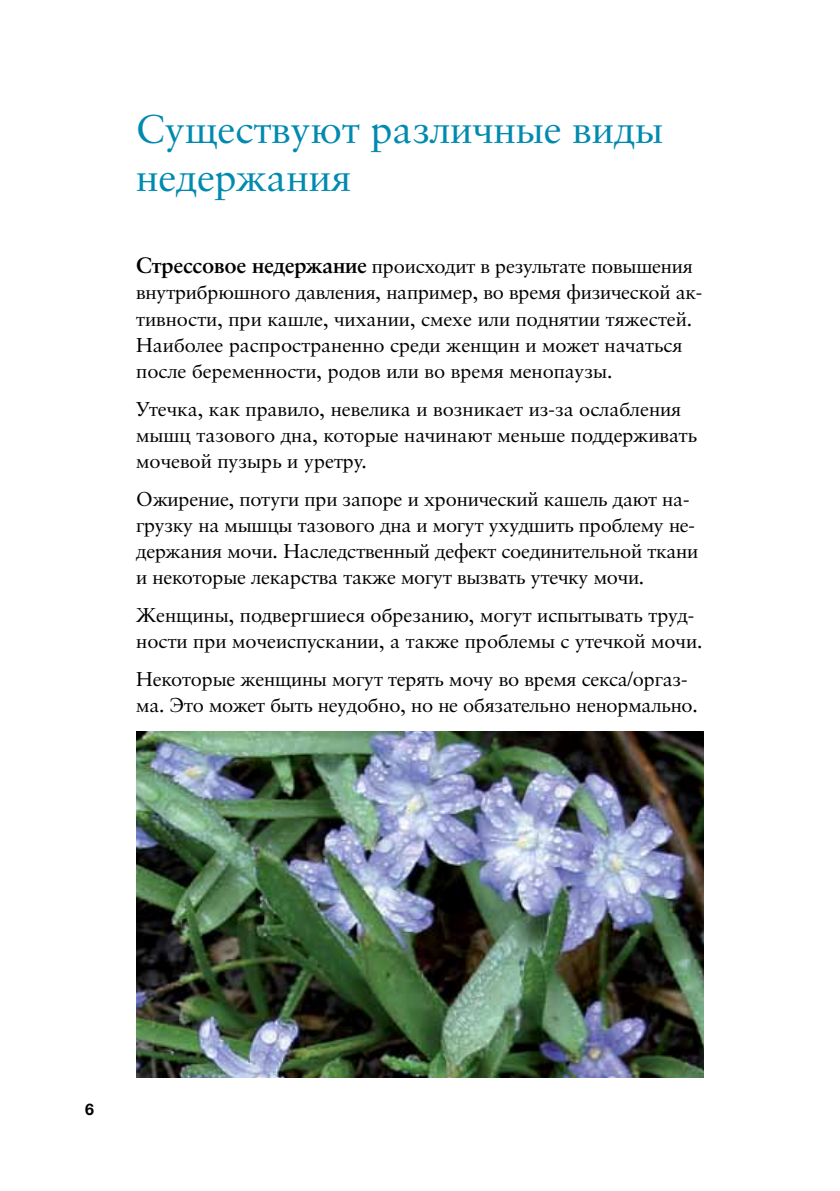
<style>
.page{position:relative;width:840px;height:1191px;background:#fff}
.page>*{position:absolute;margin:0;border:0;box-sizing:border-box;transform-origin:0 0}
.t1{font:40px/48px "Sabon Cyr";color:#008ab0}
.t2{font:20px/26px "Sabon Cyr";letter-spacing:-.01em;color:#000}
.t3{font:700 16px "Helvetica Neue LT Std";color:#000}
.s1{font-weight:700;font-size:22px}
</style>
<div class="page">
<img style="left:136px;top:731px;width:567px;height:346px">
<h1 class="t1" style="left:136px;top:106px;width:528px">Существуют различные виды недержания</h1>
<p class="t2" style="left:136px;top:254px;width:567px"><span class="s1">Стрессовое недержание</span> происходит в результате повышения внутрибрюшного давления, например, во время физической ак&shy;тивности, при кашле, чихании, смехе или поднятии тяжестей.<br>Наиболее распространенно среди женщин и может начаться после беременности, родов или во время менопаузы.</p>
<p class="t2" style="left:136px;top:396px;width:562px">Утечка, как правило, невелика и возникает из-за ослабления мышц тазового дна, которые начинают меньше поддерживать мочевой пузырь и уретру.</p>
<p class="t2" style="left:136px;top:486px;width:563px">Ожирение, потуги при запоре и хронический кашель дают на&shy;грузку на мышцы тазового дна и могут ухудшить проблему не&shy;держания мочи. Наследственный дефект соединительной ткани и некоторые лекарства также могут вызвать утечку мочи.</p>
<p class="t2" style="left:136px;top:602px;width:567px">Женщины, подвергшиеся обрезанию, могут испытывать труд&shy;ности при мочеиспускании, а также проблемы с утечкой мочи.</p>
<p class="t2" style="left:136px;top:666px;width:563px">Некоторые женщины могут терять мочу во время секса/оргаз&shy;ма. Это может быть неудобно, но не обязательно ненормально.</p>
<p class="t3" style="left:85px;top:1099px;width:10px">6</p>
</div>
